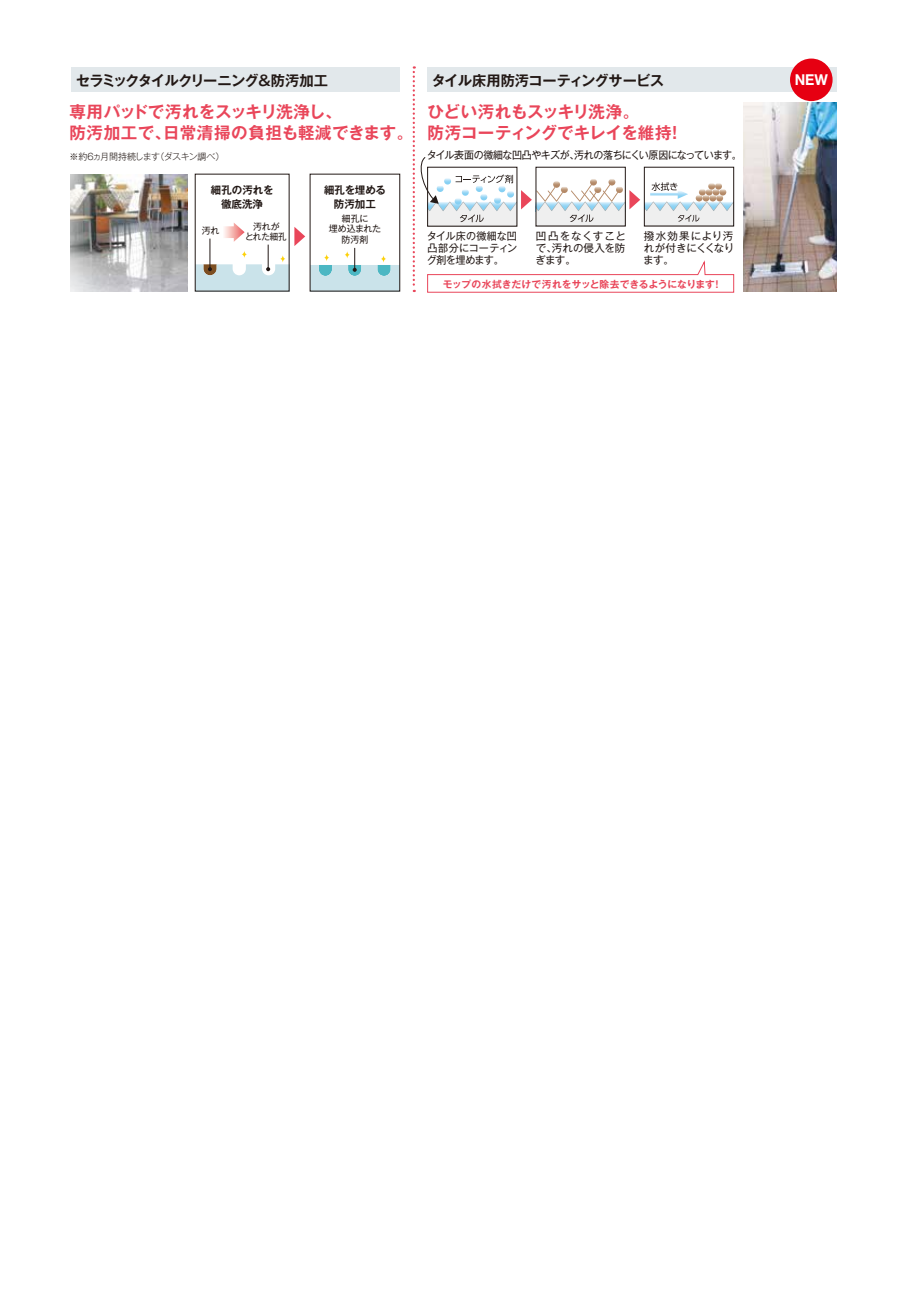
<style>
.page{position:relative;width:919px;height:1289px;background:#fff}
.page>*{position:absolute;margin:0;border:0;box-sizing:border-box;transform-origin:0 0}
.t1{font:700 16.5px/21px "Gothic MB101 Pro De";letter-spacing:.005em;color:#e9465a}
.t2{font:700 15px "Helvetica Neue LT Std";color:#fff;scale:.95 1}
.t3{font:700 14.25px "Gothic MB101 Pro De";letter-spacing:-.05em;color:#221815}
.t4{font:700 14.25px "Gothic MB101 Pro De";letter-spacing:-.03em;color:#221815}
.t5{font:10.5px/12px "Gothic MB101 Pro";letter-spacing:-.03em;color:#221815;text-align:justify}
.t6{font:10.5px "Gothic MB101 Pro";letter-spacing:-.03em;color:#221815;scale:.95 1}
.t7{font:10.5px/12px "Gothic MB101 Pro";letter-spacing:-.03em;color:#221815;text-align:justify;scale:.96 1}
.t8{font:700 10.5px/13.5px "Gothic MB101 Pro De";color:#221815;text-align:center}
.t9{font:700 9.75px "Gothic MB101 Pro De";letter-spacing:-.015em;color:#e9465a}
.t10{font:9px/10.5px "Gothic MB101 Pro";letter-spacing:-.02em;color:#221815;text-align:center}
.t11{font:300 9px "Gothic MB101 Pro";letter-spacing:-.06em;color:#221815}
</style>
<div class="page">
<img style="left:71px;top:174px;width:116px;height:117px">
<svg style="left:195px;top:222px;width:203px;height:69px"></svg>
<img style="left:743px;top:103px;width:93px;height:188px">
<div style="left:71px;top:67px;width:329px;height:24px;background:#e2e8eb"></div>
<div style="left:427px;top:67px;width:409px;height:24px;background:#e2e8eb"></div>
<svg style="left:412px;top:66px;width:322px;height:227px"></svg>
<div style="left:790px;top:59px;width:42px;height:42px;background:#e60012;border-radius:50%"></div>
<p class="t3" style="left:76px;top:69px;width:253px">セラミックタイルクリーニング＆防汚加工</p>
<p class="t4" style="left:431px;top:69px;width:234px">タイル床用防汚コーティングサービス</p>
<p class="t1" style="left:69px;top:99px;width:345px">専用パッドで汚れをスッキリ洗浄し、<br>防汚加工で、日常清掃の負担も軽減できます。</p>
<p class="t1" style="left:427px;top:99px;width:257px">ひどい汚れもスッキリ洗浄。<br>防汚コーティングでキレイを維持！</p>
<p class="t11" style="left:69px;top:149px;width:156px">※約6ヵ月間持続します（ダスキン調べ）</p>
<p class="t8" style="left:211px;top:182px;width:64px">細孔の汚れを徹底洗浄</p>
<p class="t10" style="left:202px;top:224px;width:19px">汚れ</p>
<p class="t10" style="left:245px;top:220px;width:43px">汚れが<br>とれた細孔</p>
<p class="t8" style="left:324px;top:182px;width:63px">細孔を埋める防汚加工</p>
<p class="t10" style="left:329px;top:212px;width:54px">細孔に<br>埋め込まれた防汚剤</p>
<p class="t6" style="left:427px;top:146px;width:333px">タイル表面の微細な凹凸やキズが、汚れの落ちにくい原因になっています。</p>
<p class="t7" style="left:426px;top:229px;width:96px">タイル床の微細な凹凸部分にコーティング剤を埋めます。</p>
<p class="t5" style="left:535px;top:229px;width:92px">凹凸をなくすことで、汚れの侵入を防ぎます。</p>
<p class="t5" style="left:643px;top:229px;width:92px">撥水効果により汚れが付きにくくなります。</p>
<p class="t9" style="left:443px;top:276px;width:280px">モップの水拭きだけで汚れをサッと除去できるようになります！</p>
<p class="t2" style="left:794px;top:71px;width:36px">NEW</p>
</div>
